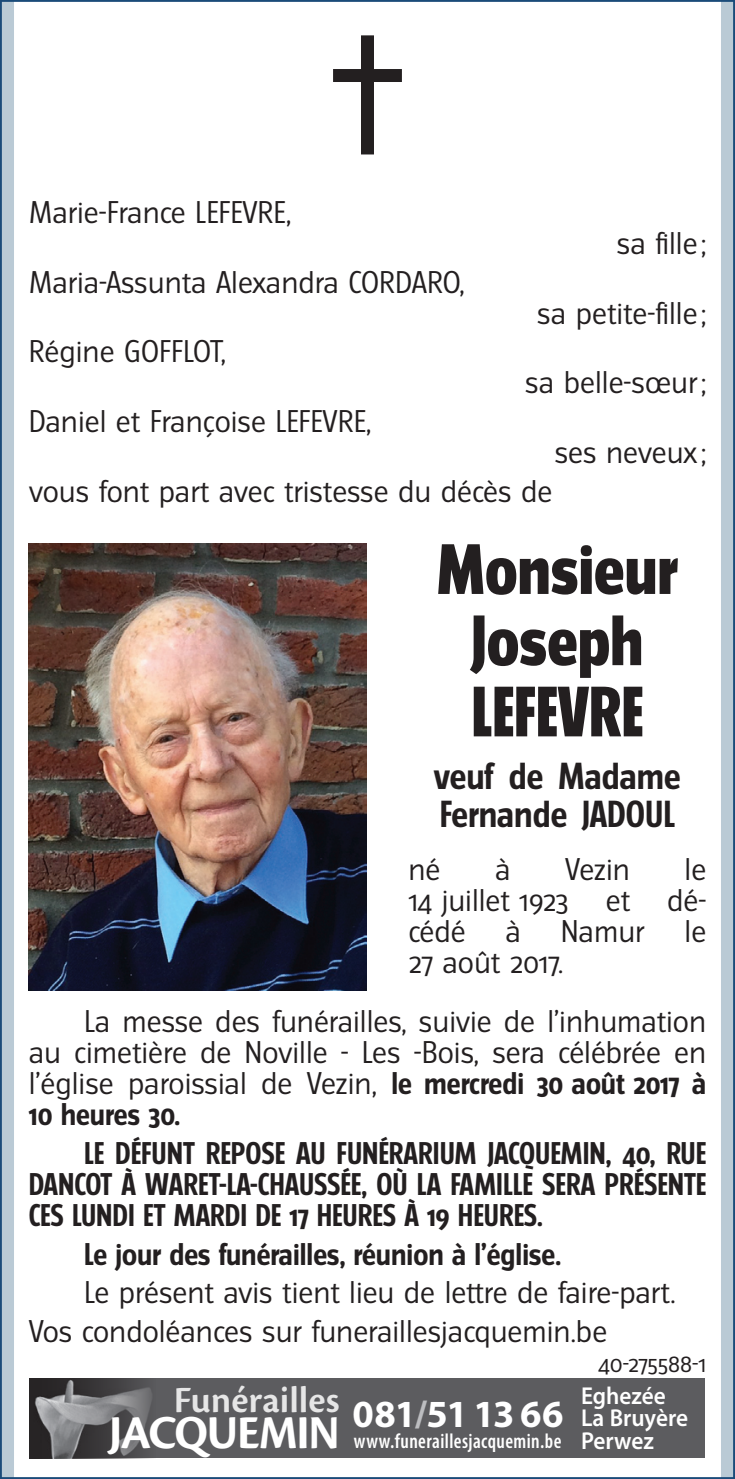
<style>
.page{position:relative;width:735px;height:1479px;background:#fff}
.page>*{position:absolute;margin:0;border:0;box-sizing:border-box;transform-origin:0 0}
.t1{font:800 63.7px/71px "Turmino";color:#231f20;text-align:center}
.t2{font:700 49px "Cronos Pro";letter-spacing:-.03em;color:#fff;scale:.96 1}
.t3{font:600 38.5px "Cronos Pro";color:#fff}
.t4{font:700 33.6px/37.4px "Turmino";color:#231f20}
.t5{font:28px/31.2px "Turmino";color:#231f20}
.t6{font:700 28px/31.2px "Turmino";color:#231f20;text-align:justify}
.t7{font:600 24.5px/22.8px "Myriad Pro";color:#fff;scale:.95 1}
.t8{font:22.4px "Turmino";letter-spacing:-.015em;color:#231f20}
.t9{font:600 condensed 21px "Myriad Pro";letter-spacing:.02em;color:#fff;scale:.94 1}
.s1{font-weight:700}
</style>
<div class="page">
<svg style="left:0;top:0;width:14px;height:1478px;background:#a4b8c8"></svg>
<div style="left:720px;top:0;width:14px;height:1478px;background:#bacad5"></div>
<svg style="left:333px;top:35px;width:68px;height:119px"></svg>
<div style="left:30px;top:1378px;width:674px;height:79px;background:#5c5c5f"></div>
<img style="left:30px;top:1378px;width:121px;height:79px">
<img style="left:29px;top:544px;width:337px;height:446px">
<p class="t5" style="left:29px;top:197px;width:264px">Marie-France LEFEVRE,</p>
<p class="t5" style="left:29px;top:266px;width:437px">Maria-Assunta Alexandra CORDARO,</p>
<p class="t5" style="left:29px;top:336px;width:199px">Régine GOFFLOT,</p>
<p class="t5" style="left:29px;top:406px;width:344px">Daniel et Françoise LEFEVRE,</p>
<p class="t5" style="left:616px;top:228px;width:91px">sa fille;</p>
<p class="t5" style="left:537px;top:297px;width:170px">sa petite-fille;</p>
<p class="t5" style="left:525px;top:367px;width:182px">sa belle-sœur;</p>
<p class="t5" style="left:554px;top:437px;width:153px">ses neveux;</p>
<p class="t5" style="left:29px;top:475px;width:524px">vous font part avec tristesse du décès de</p>
<h1 class="t1" style="left:436px;top:534px;width:243px">Monsieur<br>Joseph<br>LEFEVRE</h1>
<p class="t4" style="left:434px;top:757px;width:248px">veuf de Madame<br>Fernande JADOUL</p>
<p class="t5" style="left:408px;top:853px;width:34px">né</p>
<p class="t5" style="left:494px;top:853px;width:17px">à</p>
<p class="t5" style="left:564px;top:853px;width:66px">Vezin</p>
<p class="t5" style="left:684px;top:853px;width:23px">le</p>
<p class="t5" style="left:408px;top:884px;width:162px">14 juillet 1923</p>
<p class="t5" style="left:605px;top:884px;width:26px">et</p>
<p class="t5" style="left:666px;top:884px;width:41px">dé-</p>
<p class="t5" style="left:408px;top:915px;width:59px">cédé</p>
<p class="t5" style="left:505px;top:915px;width:17px">à</p>
<p class="t5" style="left:560px;top:915px;width:86px">Namur</p>
<p class="t5" style="left:684px;top:915px;width:23px">le</p>
<p class="t5" style="left:84px;top:933px;width:623px;line-height:58.8px;text-indent:324px">27 août 2017.<br>La messe des funérailles, suivie de l’inhumation</p>
<p class="t5" style="left:29px;top:1036px;width:678px;text-align:justify">au cimetière de Noville - Les -Bois, sera célébrée en l’église paroissial de Vezin, <span class="s1">le mercredi 30 août 2017 à 10 heures 30.</span></p>
<p class="t6" style="left:29px;top:1137px;width:678px;text-indent:55px">LE DÉFUNT REPOSE AU FUNÉRARIUM JACQUEMIN, 40, RUE DANCOT À WARET-LA-CHAUSSÉE, OÙ LA FAMILLE SERA PRÉSENTE CES LUNDI ET MARDI DE 17 HEURES À 19 HEURES.</p>
<p class="t6" style="left:84px;top:1238px;width:478px">Le jour des funérailles, réunion à l’église.</p>
<p class="t5" style="left:29px;top:1273px;width:648px;line-height:38.5px;text-indent:55px">Le présent avis tient lieu de lettre de faire-part.<br>Vos condoléances sur funeraillesjacquemin.be</p>
<p class="t8" style="left:598px;top:1349px;width:109px">40‑275588‑1</p>
<h3 class="t3" style="left:173px;top:1377px;width:167px">Funérailles</h3>
<p class="t7" style="left:580px;top:1383px;width:114px">Eghezée<br>La Bruyère<br>Perwez</p>
<h2 class="t2" style="left:109px;top:1404px;width:474px">JACQUEMIN <sup>081</sup><sup>/</sup><sup>51</sup> <sup>13</sup> <sup>66</sup></h2>
<p class="t9" style="left:353px;top:1429px;width:222px">www.funeraillesjacquemin.be</p>
</div>
